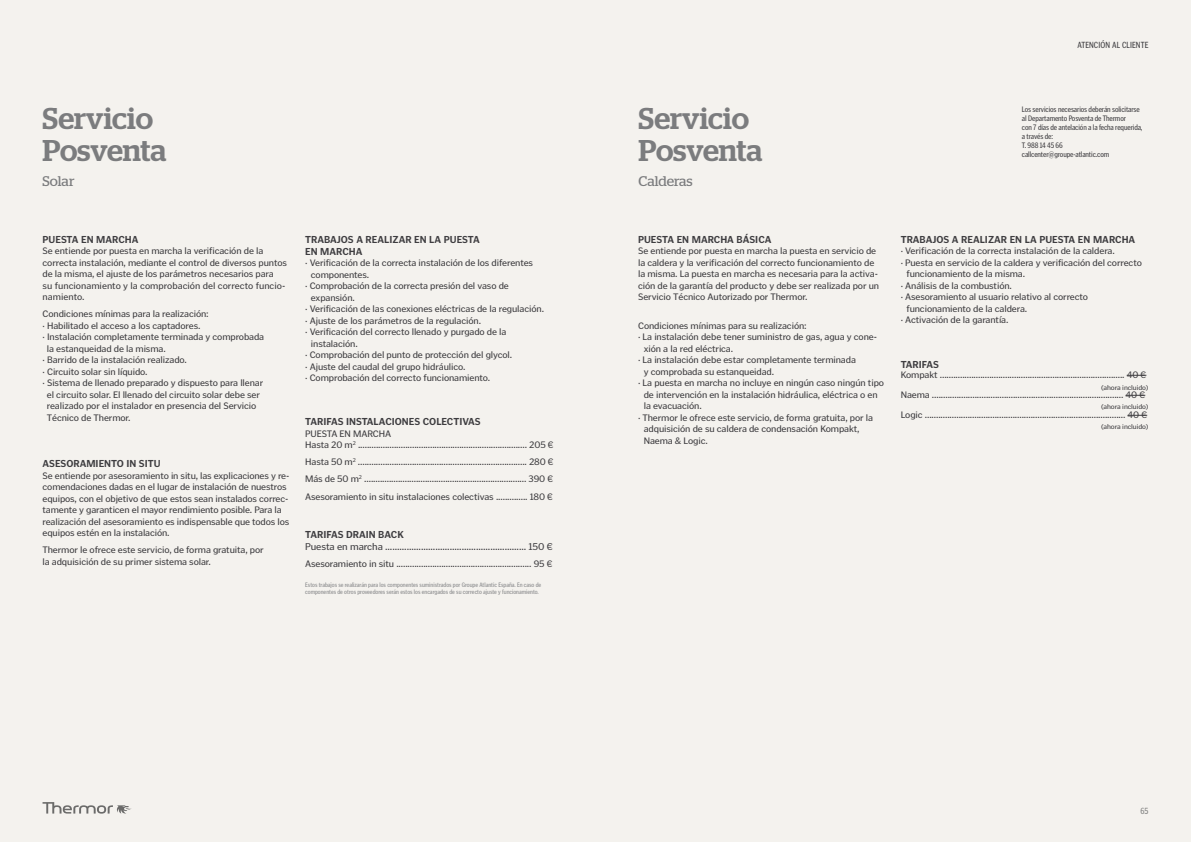
<style>
.page{position:relative;width:1191px;height:842px;background:#f4f2ee}
.page>*{position:absolute;margin:0;border:0;box-sizing:border-box;transform-origin:0 0}
.t1{font:500 30px/32px "Stag";color:#7b7c7e}
.t2{font:14px "Stag";color:#7b7c7e}
.t3{font:700 10px/12px "Poynter Gothic Text";color:#3e3d40}
.t4{font:10px "Poynter Gothic Text";letter-spacing:-.01em;color:#3e3d40}
.t5{font:9.5px/11.5px "Poynter Gothic Text";letter-spacing:-.01em;color:#3e3d40}
.t6{font:9px "Poynter Gothic Text Condensed";letter-spacing:.01em;color:#3e3d40}
.t7{font:9px "Poynter Gothic Text Condensed";color:#848687}
.t8{font:8px/9px "Poynter Gothic Text Condensed";letter-spacing:-.01em;color:#3e3d40}
.t9{font:7px "Poynter Gothic Text";letter-spacing:-.01em;color:#3e3d40}
.t10{font:6.5px/7px "Poynter Gothic Text Condensed";color:#87888a}
</style>
<div class="page">
<svg style="left:1126px;top:375px;width:20px;height:1px"></svg>
<svg style="left:1125px;top:395px;width:20px;height:1px"></svg>
<svg style="left:1127px;top:415px;width:20px;height:1px"></svg>
<p class="t6" style="left:1077px;top:40px;width:73px">ATENCIÓN AL CLIENTE</p>
<h1 class="t1" style="left:43px;top:102px;width:126px">Servicio<br>Posventa</h1>
<h1 class="t1" style="left:638px;top:102px;width:126px">Servicio<br>Posventa</h1>
<h2 class="t2" style="left:43px;top:173px;width:33px">Solar</h2>
<h2 class="t2" style="left:638px;top:173px;width:56px">Calderas</h2>
<p class="t8" style="left:1022px;top:104px;width:122px">Los servicios necesarios deberán solicitarse al Departamento Posventa de Thermor<br>con 7 días de antelación a la fecha requerida, a través de:<br>T. 988 14 45 66 callcenter@groupe-atlantic.com</p>
<p class="t3" style="left:43px;top:233px;width:97px">PUESTA EN MARCHA</p>
<p class="t5" style="left:43px;top:245px;width:246px">Se entiende por puesta en marcha la verificación de la correcta instalación, mediante el control de diversos puntos de la misma, el ajuste de los parámetros necesarios para<br>su funcionamiento y la comprobación del correcto funcio&shy;namiento.</p>
<p class="t5" style="left:43px;top:308px;width:168px">Condiciones mínimas para la realización:</p>
<p class="t5" style="left:43px;top:320px;width:159px">· Habilitado el acceso a los captadores.</p>
<p class="t5" style="left:43px;top:331px;width:223px">· Instalación completamente terminada y comprobada</p>
<p class="t5" style="left:47px;top:343px;width:120px">la estanqueidad de la misma.</p>
<p class="t5" style="left:43px;top:354px;width:146px">· Barrido de la instalación realizado.</p>
<p class="t5" style="left:43px;top:366px;width:106px">· Circuito solar sin líquido.</p>
<p class="t5" style="left:43px;top:377px;width:222px">· Sistema de llenado preparado y dispuesto para llenar</p>
<p class="t5" style="left:47px;top:389px;width:215px">el circuito solar. El llenado del circuito solar debe ser</p>
<p class="t5" style="left:47px;top:400px;width:211px">realizado por el instalador en presencia del Servicio</p>
<p class="t5" style="left:47px;top:412px;width:85px">Técnico de Thermor.</p>
<p class="t3" style="left:43px;top:458px;width:119px">ASESORAMIENTO IN SITU</p>
<p class="t5" style="left:43px;top:470px;width:248px">Se entiende por asesoramiento in situ, las explicaciones y re&shy;comendaciones dadas en el lugar de instalación de nuestros equipos, con el objetivo de que estos sean instalados correc&shy;tamente y garanticen el mayor rendimiento posible. Para la realización del asesoramiento es indispensable que todos los equipos estén en la instalación.</p>
<p class="t5" style="left:43px;top:544px;width:223px">Thermor le ofrece este servicio, de forma gratuita, por la adquisición de su primer sistema solar.</p>
<p class="t3" style="left:305px;top:233px;width:176px">TRABAJOS A REALIZAR EN LA PUESTA<br>EN MARCHA</p>
<p class="t5" style="left:305px;top:257px;width:229px">· Verificación de la correcta instalación de los diferentes</p>
<p class="t5" style="left:311px;top:269px;width:60px">componentes.</p>
<p class="t5" style="left:305px;top:280px;width:205px">· Comprobación de la correcta presión del vaso de</p>
<p class="t5" style="left:311px;top:292px;width:45px">expansión.</p>
<p class="t5" style="left:305px;top:303px;width:240px">· Verificación de las conexiones eléctricas de la regulación.</p>
<p class="t5" style="left:305px;top:315px;width:177px">· Ajuste de los parámetros de la regulación.</p>
<p class="t5" style="left:305px;top:326px;width:203px">· Verificación del correcto llenado y purgado de la</p>
<p class="t5" style="left:311px;top:338px;width:48px">instalación.</p>
<p class="t5" style="left:305px;top:349px;width:208px">· Comprobación del punto de protección del glycol.</p>
<p class="t5" style="left:305px;top:361px;width:162px">· Ajuste del caudal del grupo hidráulico.</p>
<p class="t5" style="left:305px;top:372px;width:186px">· Comprobación del correcto funcionamiento.</p>
<p class="t3" style="left:305px;top:416px;width:177px">TARIFAS INSTALACIONES COLECTIVAS</p>
<p class="t5" style="left:305px;top:428px;width:250px">PUESTA EN MARCHA<br>Hasta 20 m<sup>2</sup> ........................................................................... 205 €</p>
<p class="t5" style="left:305px;top:453px;width:250px;line-height:17.2px;text-align:justify">Hasta 50 m<sup>2</sup> ........................................................................... 280 € Más de 50 m<sup>2</sup> ........................................................................ 390 € Asesoramiento in situ instalaciones colectivas .............. 180 €</p>
<p class="t3" style="left:305px;top:529px;width:100px">TARIFAS DRAIN BACK</p>
<p class="t4" style="left:305px;top:541px;width:249px">Puesta en marcha ........................................................... 150 €</p>
<p class="t5" style="left:305px;top:558px;width:249px">Asesoramiento in situ ............................................................ 95 €</p>
<p class="t10" style="left:305px;top:581px;width:238px">Estos trabajos se realizarán para los componentes suministrados por Groupe Atlantic España. En caso de componentes de otros proveedores serán estos los encargados de su correcto ajuste y funcionamiento.</p>
<p class="t3" style="left:638px;top:233px;width:135px">PUESTA EN MARCHA BÁSICA</p>
<p class="t5" style="left:638px;top:245px;width:242px">Se entiende por puesta en marcha la puesta en servicio de la caldera y la verificación del correcto funcionamiento de la misma. La puesta en marcha es necesaria para la activa&shy;ción de la garantía del producto y debe ser realizada por un Servicio Técnico Autorizado por Thermor.</p>
<p class="t5" style="left:638px;top:320px;width:170px">Condiciones mínimas para su realización:</p>
<p class="t5" style="left:638px;top:331px;width:240px">· La instalación debe tener suministro de gas, agua y cone-</p>
<p class="t5" style="left:644px;top:343px;width:91px">xión a la red eléctrica.</p>
<p class="t5" style="left:638px;top:354px;width:219px">· La instalación debe estar completamente terminada</p>
<p class="t5" style="left:644px;top:366px;width:132px">y comprobada su estanqueidad.</p>
<p class="t5" style="left:638px;top:377px;width:247px">· La puesta en marcha no incluye en ningún caso ningún tipo</p>
<p class="t5" style="left:644px;top:389px;width:235px">de intervención en la instalación hidráulica, eléctrica o en</p>
<p class="t5" style="left:644px;top:400px;width:60px">la evacuación.</p>
<p class="t5" style="left:638px;top:412px;width:236px">· Thermor le ofrece este servicio, de forma gratuita, por la</p>
<p class="t5" style="left:644px;top:423px;width:217px">adquisición de su caldera de condensación Kompakt,</p>
<p class="t5" style="left:644px;top:435px;width:66px">Naema &amp; Logic.</p>
<p class="t3" style="left:900px;top:233px;width:236px">TRABAJOS A REALIZAR EN LA PUESTA EN MARCHA</p>
<p class="t5" style="left:900px;top:245px;width:215px">· Verificación de la correcta instalación de la caldera.</p>
<p class="t5" style="left:900px;top:257px;width:243px">· Puesta en servicio de la caldera y verificación del correcto</p>
<p class="t5" style="left:906px;top:268px;width:120px">funcionamiento de la misma.</p>
<p class="t5" style="left:900px;top:280px;width:113px">· Análisis de la combustión.</p>
<p class="t5" style="left:900px;top:291px;width:189px">· Asesoramiento al usuario relativo al correcto</p>
<p class="t5" style="left:906px;top:303px;width:122px">funcionamiento de la caldera.</p>
<p class="t5" style="left:900px;top:314px;width:109px">· Activación de la garantía.</p>
<p class="t3" style="left:900px;top:358px;width:40px">TARIFAS</p>
<p class="t5" style="left:900px;top:365px;width:248px;line-height:20px">Kompakt .................................................................................. 40 €<br>Naema ..................................................................................... 40 €<br>Logic ......................................................................................... 40 €</p>
<p class="t9" style="left:1101px;top:384px;width:49px">(ahora incluido)</p>
<p class="t9" style="left:1101px;top:402px;width:49px">(ahora incluido)</p>
<p class="t9" style="left:1101px;top:422px;width:49px">(ahora incluido)</p>
<p class="t7" style="left:1140px;top:806px;width:10px">65</p>
</div>
